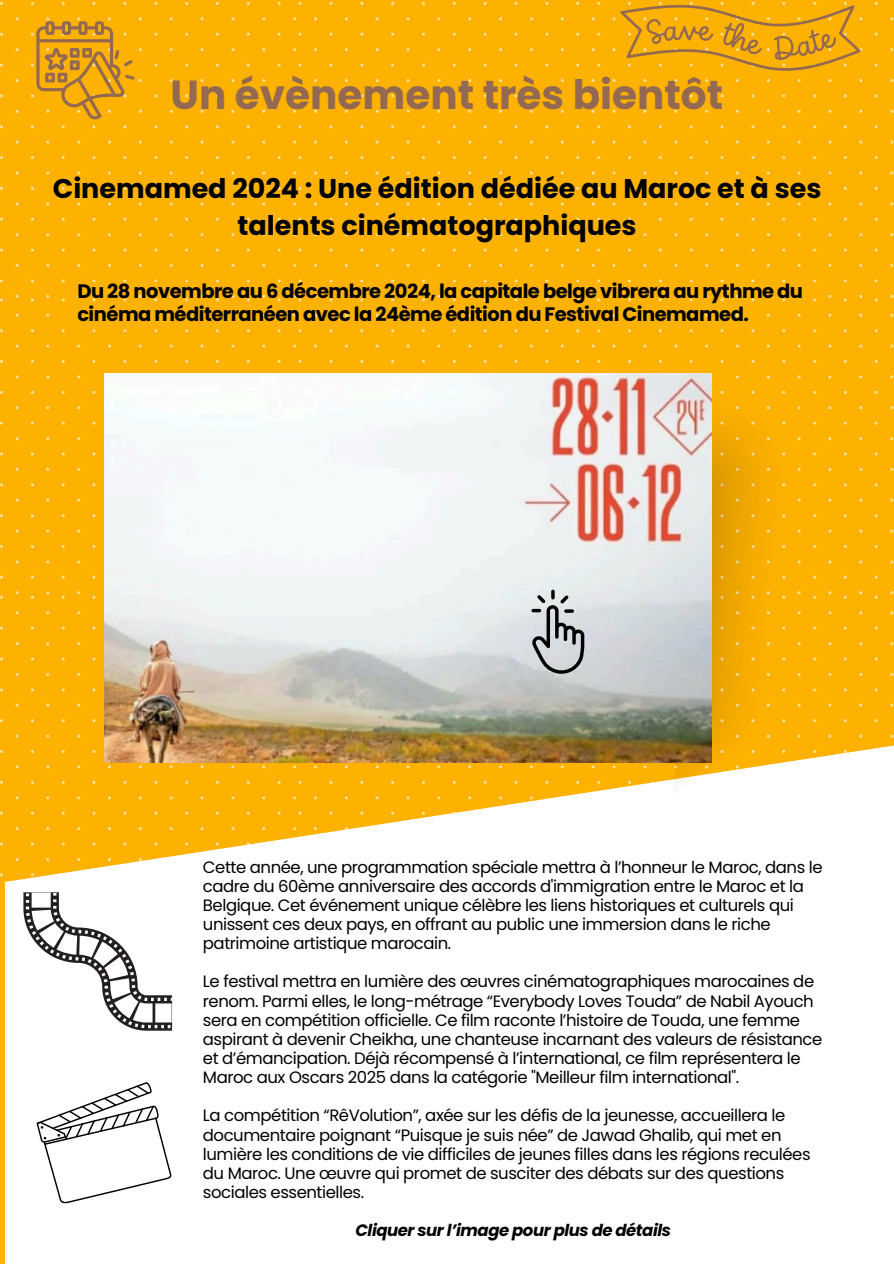
<style>
.page{position:relative;width:894px;height:1264px;background:#fff}
.page>*{position:absolute;margin:0;border:0;box-sizing:border-box;transform-origin:0 0}
.t1{font:700 40.5px "Poppins";color:#936951}
.t2{font:700 27px/37.2px "Poppins";color:#000;text-align:center}
.t3{font:700 19.5px/22.5px "Poppins";letter-spacing:-.025em;color:#000}
.t4{font:16.5px/19.2px "Poppins";letter-spacing:-.025em;color:#000}
.t5{font:italic 700 16.5px "Poppins";letter-spacing:-.025em;color:#000}
</style>
<div class="page">
<div style="left:0;top:0;width:893px;height:1263px;background:#fdb100"></div>
<svg style="left:92px;top:596px;width:4px;height:3px"></svg>
<svg style="left:92px;top:360px;width:4px;height:3px"></svg>
<svg style="left:92px;top:421px;width:4px;height:4px"></svg>
<svg style="left:92px;top:545px;width:4px;height:3px"></svg>
<svg style="left:92px;top:2px;width:4px;height:3px"></svg>
<svg style="left:0;top:63px;width:3px;height:4px"></svg>
<svg style="left:185px;top:63px;width:3px;height:4px"></svg>
<svg style="left:216px;top:63px;width:3px;height:4px"></svg>
<svg style="left:92px;top:156px;width:4px;height:3px"></svg>
<svg style="left:92px;top:187px;width:4px;height:3px"></svg>
<svg style="left:0;top:248px;width:3px;height:4px"></svg>
<svg style="left:31px;top:248px;width:3px;height:4px"></svg>
<svg style="left:92px;top:248px;width:4px;height:4px"></svg>
<svg style="left:216px;top:248px;width:3px;height:4px"></svg>
<svg style="left:293px;top:295px;width:8px;height:6px"></svg>
<svg style="left:422px;top:63px;width:3px;height:4px"></svg>
<svg style="left:422px;top:248px;width:3px;height:4px"></svg>
<svg style="left:591px;top:295px;width:9px;height:6px"></svg>
<svg style="left:628px;top:248px;width:3px;height:4px"></svg>
<svg style="left:5px;top:745px;width:888px;height:518px;fill:#fff"></svg>
<img style="left:345px;top:344px;width:478px;height:467px">
<svg style="left:31px;top:17px;width:103px;height:111px"></svg>
<svg style="left:612px;top:2px;width:247px;height:68px"></svg>
<img style="left:104px;top:373px;width:606px;height:389px">
<svg style="left:15px;top:888px;width:157px;height:142px"></svg>
<svg style="left:36px;top:1082px;width:135px;height:121px"></svg>
<svg style="left:529px;top:589px;width:55px;height:87px"></svg>
<svg style="left:564px;top:609px;width:9px;height:4px"></svg>
<p class="t1" style="left:170px;top:66px;width:554px">Un évènement très bientôt</p>
<p class="t2" style="left:53px;top:170px;width:770px">Cinemamed 2024 : Une édition dédiée au Maroc et à ses talents cinématographiques</p>
<p class="t3" style="left:77px;top:280px;width:727px">Du 28 novembre au 6 décembre 2024, la capitale belge vibrera au rythme du cinéma méditerranéen avec la 24ème édition du Festival Cinemamed.</p>
<p class="t4" style="left:203px;top:857px;width:621px">Cette année, une programmation spéciale mettra à l’honneur le Maroc, dans le cadre du 60ème anniversaire des accords d'immigration entre le Maroc et la Belgique. Cet événement unique célèbre les liens historiques et culturels qui unissent ces deux pays, en offrant au public une immersion dans le riche patrimoine artistique marocain.</p>
<p class="t4" style="left:203px;top:972px;width:621px">Le festival mettra en lumière des œuvres cinématographiques marocaines de renom. Parmi elles, le long-métrage “Everybody Loves Touda” de Nabil Ayouch sera en compétition officielle. Ce film raconte l’histoire de Touda, une femme aspirant à devenir Cheikha, une chanteuse incarnant des valeurs de résistance et d’émancipation. Déjà récompensé à l’international, ce film représentera le Maroc aux Oscars 2025 dans la catégorie "Meilleur film international".</p>
<p class="t4" style="left:203px;top:1105px;width:609px">La compétition “RêVolution”, axée sur les défis de la jeunesse, accueillera le documentaire poignant “Puisque je suis née” de Jawad Ghalib, qui met en lumière les conditions de vie difficiles de jeunes filles dans les régions reculées du Maroc. Une œuvre qui promet de susciter des débats sur des questions sociales essentielles.</p>
<p class="t5" style="left:355px;top:1218px;width:317px">Cliquer sur l’image pour plus de détails</p>
</div>
